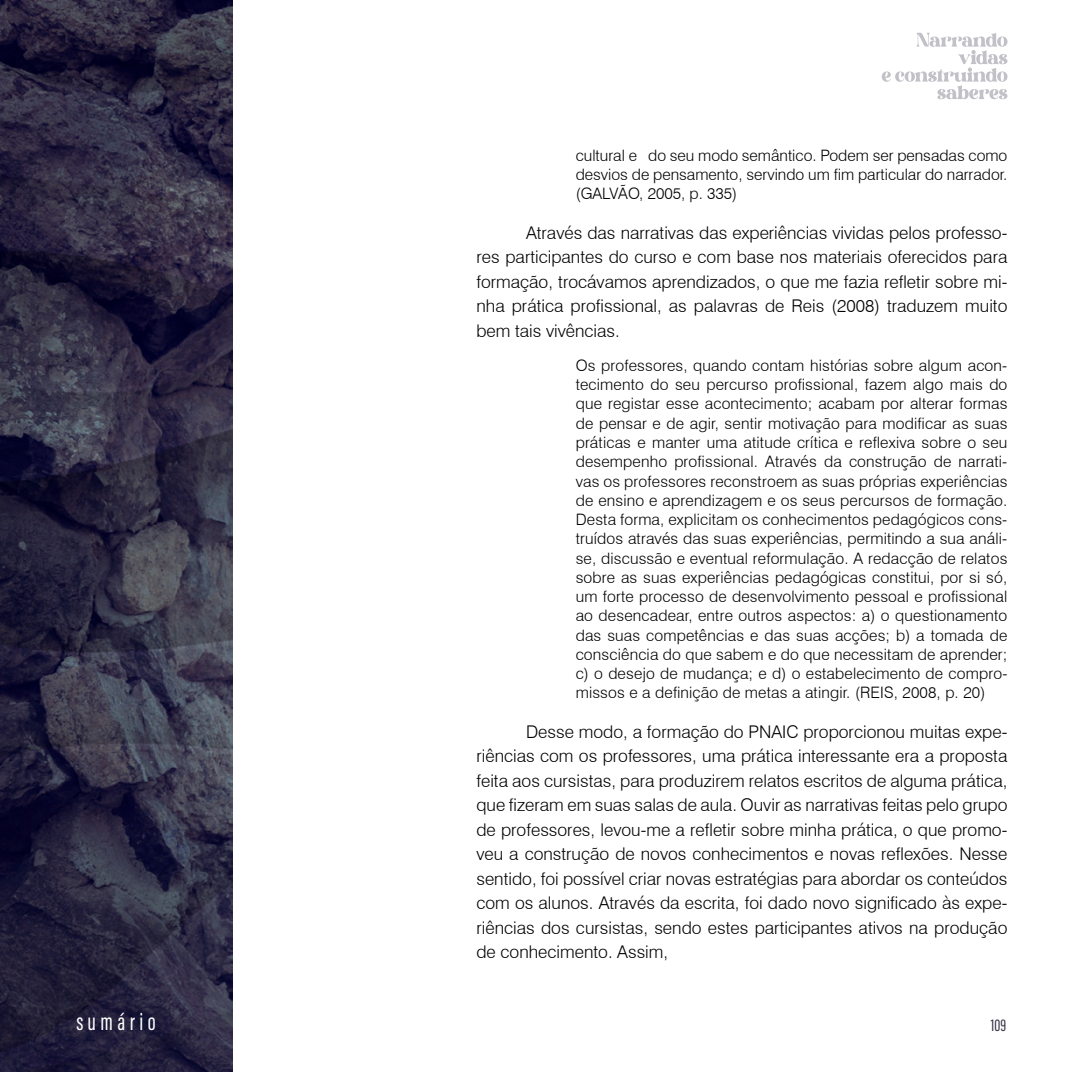
<style>
.page{position:relative;width:1072px;height:1072px;background:#fff}
.page>*{position:absolute;margin:0;border:0;box-sizing:border-box;transform-origin:0 0}
.t1{font:24.5px "Acumin Variable Concept";letter-spacing:.18em;color:#fff}
.t2{font:300 17.5px/24.5px "Swiss 721 BT";color:#000;text-align:justify}
.t3{font:17.5px "Acumin Variable Concept";color:#323045}
.t4{font:300 15.75px/19.2px "Swiss 721 BT";letter-spacing:.005em;color:#000;text-align:justify}
</style>
<div class="page">
<img style="left:0;top:0;width:232px;height:1071px">
<svg style="left:881px;top:33px;width:126px;height:66px"></svg>
<p class="t4" style="left:575px;top:145px;width:433px">cultural e do seu modo semântico. Podem ser pensadas como desvios de pensamento, servindo um fim particular do narrador. (GALVÃO, 2005, p. 335)</p>
<p class="t2" style="left:476px;top:220px;width:532px;text-indent:50px">Através das narrativas das experiências vividas pelos professo&shy;res participantes do curso e com base nos materiais oferecidos para formação, trocávamos aprendizados, o que me fazia refletir sobre mi&shy;nha prática profissional, as palavras de Reis (2008) traduzem muito bem tais vivências.</p>
<p class="t4" style="left:575px;top:355px;width:433px">Os professores, quando contam histórias sobre algum acon&shy;tecimento do seu percurso profissional, fazem algo mais do que registar esse acontecimento; acabam por alterar formas de pensar e de agir, sentir motivação para modificar as suas práticas e manter uma atitude crítica e reflexiva sobre o seu desempenho profissional. Através da construção de narrati&shy;vas os professores reconstroem as suas próprias experiências de ensino e aprendizagem e os seus percursos de formação.<br>Desta forma, explicitam os conhecimentos pedagógicos cons&shy;truídos através das suas experiências, permitindo a sua análi&shy;se, discussão e eventual reformulação. A redacção de relatos sobre as suas experiências pedagógicas constitui, por si só, um forte processo de desenvolvimento pessoal e profissional ao desencadear, entre outros aspectos: a) o questionamento das suas competências e das suas acções; b) a tomada de consciência do que sabem e do que necessitam de aprender; c) o desejo de mudança; e d) o estabelecimento de compro&shy;missos e a definição de metas a atingir. (REIS, 2008, p. 20)</p>
<p class="t2" style="left:476px;top:719px;width:532px;text-indent:50px">Desse modo, a formação do PNAIC proporcionou muitas expe&shy;riências com os professores, uma prática interessante era a proposta feita aos cursistas, para produzirem relatos escritos de alguma prática, que fizeram em suas salas de aula. Ouvir as narrativas feitas pelo grupo de professores, levou-me a refletir sobre minha prática, o que promo&shy;veu a construção de novos conhecimentos e novas reflexões. Nesse sentido, foi possível criar novas estratégias para abordar os conteúdos com os alunos. Através da escrita, foi dado novo significado às expe&shy;riências dos cursistas, sendo estes participantes ativos na produção de conhecimento. Assim,</p>
<h1 class="t1" style="left:76px;top:1004px;width:81px">sumário</h1>
<p class="t3" style="left:990px;top:1012px;width:17px">109</p>
</div>
